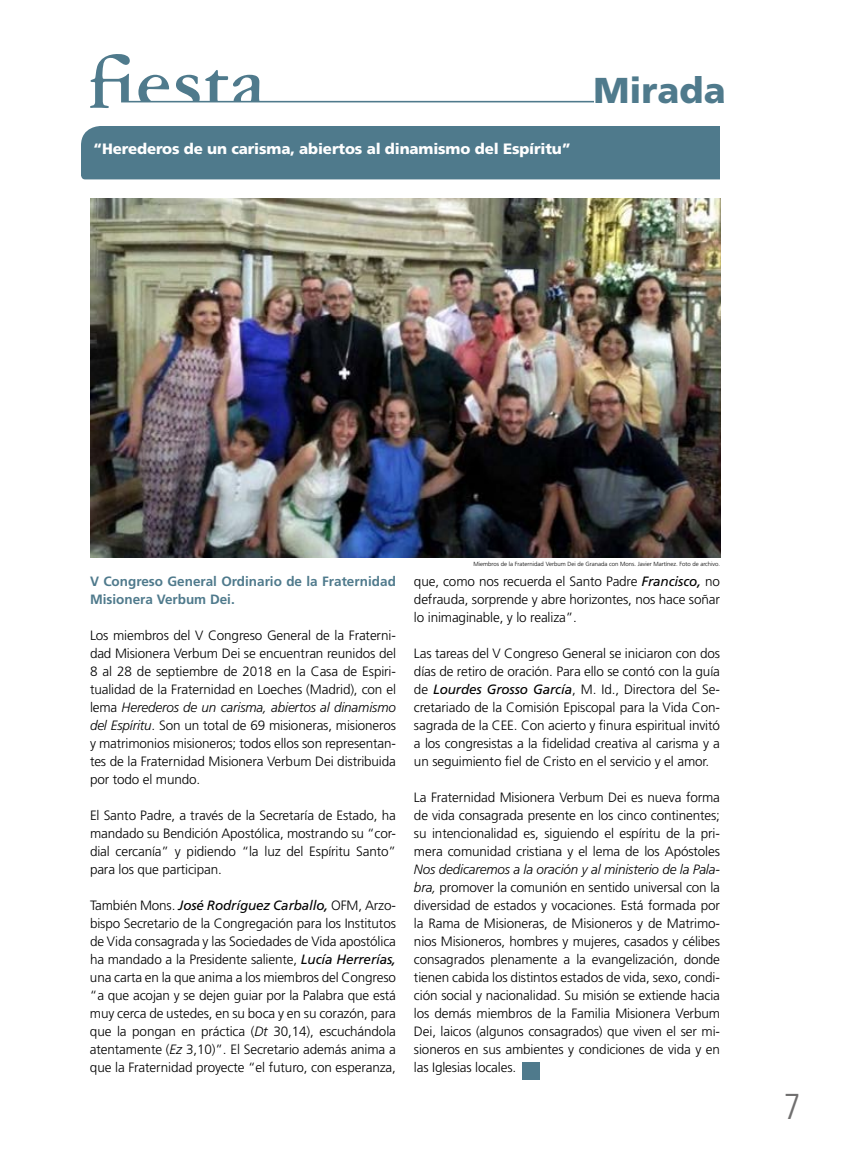
<style>
.page{position:relative;width:864px;height:1170px;background:#fff}
.page>*{position:absolute;margin:0;border:0;box-sizing:border-box;transform-origin:0 0}
.t1{font:900 36px "Frutiger LT Std";color:#4f7a8c}
.t2{font:300 condensed 36px "Frutiger LT Std";color:#706f6f}
.t3{font:900 15px "Frutiger LT Std";letter-spacing:-.01em;color:#fff}
.t4{font:300 13.5px/18px "Frutiger LT Std";letter-spacing:-.01em;color:#000;text-align:justify}
.t5{font:700 13.5px/18px "Frutiger LT Std";color:#4f7a8c}
.t6{font:300 6px "Frutiger LT Std";color:#000}
.s1{font-style:italic}
.s2{font-weight:400;font-style:italic}
</style>
<div class="page">
<svg style="left:90px;top:54px;width:504px;height:54px"></svg>
<div style="left:81px;top:126px;width:639px;height:53px;background:#4f7a8c"></div>
<img style="left:90px;top:198px;width:630px;height:360px">
<div style="left:522px;top:1062px;width:18px;height:18px;background:#4f7a8c"></div>
<p class="t3" style="left:93px;top:140px;width:479px">“Herederos de un carisma, abiertos al dinamismo del Espíritu”</p>
<h1 class="t1" style="left:594px;top:68px;width:134px">Mirada</h1>
<p class="t5" style="left:90px;top:573px;width:307px">V Congreso General Ordinario de la Fraternidad<br>Misionera Verbum Dei.</p>
<p class="t4" style="left:90px;top:627px;width:308px">Los miembros del V Congreso General de la Fraterni&shy;dad Misionera Verbum Dei se encuentran reunidos del 8 al 28 de septiembre de 2018 en la Casa de Espiri&shy;tualidad de la Fraternidad en Loeches (Madrid), con el lema <span class="s1">Herederos de un carisma, abiertos al dinamismo del Espíritu</span>. Son un total de 69 misioneras, misioneros y matrimonios misioneros; todos ellos son representan&shy;tes de la Fraternidad Misionera Verbum Dei distribuida por todo el mundo.</p>
<p class="t4" style="left:90px;top:807px;width:308px">El Santo Padre, a través de la Secretaría de Estado, ha mandado su Bendición Apostólica, mostrando su “cor&shy;dial cercanía” y pidiendo “la luz del Espíritu Santo” para los que participan.</p>
<p class="t4" style="left:90px;top:897px;width:308px">También Mons. <span class="s2">José Rodríguez Carballo,</span> OFM, Arzo&shy;bispo Secretario de la Congregación para los Institutos de Vida consagrada y las Sociedades de Vida apostólica ha mandado a la Presidente saliente, <span class="s2">Lucía Herrerías, </span>una carta en la que anima a los miembros del Congreso “a que acojan y se dejen guiar por la Palabra que está muy cerca de ustedes, en su boca y en su corazón, para que la pongan en práctica (<span class="s1">Dt</span> 30,14), escuchándola atentamente (<span class="s1">Ez</span> 3,10)”. El Secretario además anima a que la Fraternidad proyecte “el futuro, con esperanza,</p>
<p class="t6" style="left:474px;top:560px;width:248px">Miembros de la Fraternidad Verbum Dei de Granada con Mons. Javier Martínez. Foto de archivo.</p>
<p class="t4" style="left:414px;top:573px;width:308px">que, como nos recuerda el Santo Padre <span class="s2">Francisco,</span> no defrauda, sorprende y abre horizontes, nos hace soñar lo inimaginable, y lo realiza”.</p>
<p class="t4" style="left:414px;top:645px;width:308px">Las tareas del V Congreso General se iniciaron con dos días de retiro de oración. Para ello se contó con la guía de <span class="s2">Lourdes Grosso García</span>, M. Id., Directora del Se&shy;cretariado de la Comisión Episcopal para la Vida Con&shy;sagrada de la CEE. Con acierto y finura espiritual invitó a los congresistas a la fidelidad creativa al carisma y a un seguimiento fiel de Cristo en el servicio y el amor.</p>
<p class="t4" style="left:414px;top:789px;width:308px">La Fraternidad Misionera Verbum Dei es nueva forma de vida consagrada presente en los cinco continentes; su intencionalidad es, siguiendo el espíritu de la pri&shy;mera comunidad cristiana y el lema de los Apóstoles</p>
<p class="t4" style="left:414px;top:860px;width:308px"><span class="s1">Nos dedicaremos a la oración y al ministerio de la Pala&shy;bra,</span> promover la comunión en sentido universal con la diversidad de estados y vocaciones. Está formada por la Rama de Misioneras, de Misioneros y de Matrimo&shy;nios Misioneros, hombres y mujeres, casados y célibes consagrados plenamente a la evangelización, donde tienen cabida los distintos estados de vida, sexo, condi&shy;ción social y nacionalidad. Su misión se extiende hacia los demás miembros de la Familia Misionera Verbum Dei, laicos (algunos consagrados) que viven el ser mi&shy;sioneros en sus ambientes y condiciones de vida y en las Iglesias locales.</p>
<h1 class="t2" style="left:783px;top:1086px;width:19px">7</h1>
</div>
